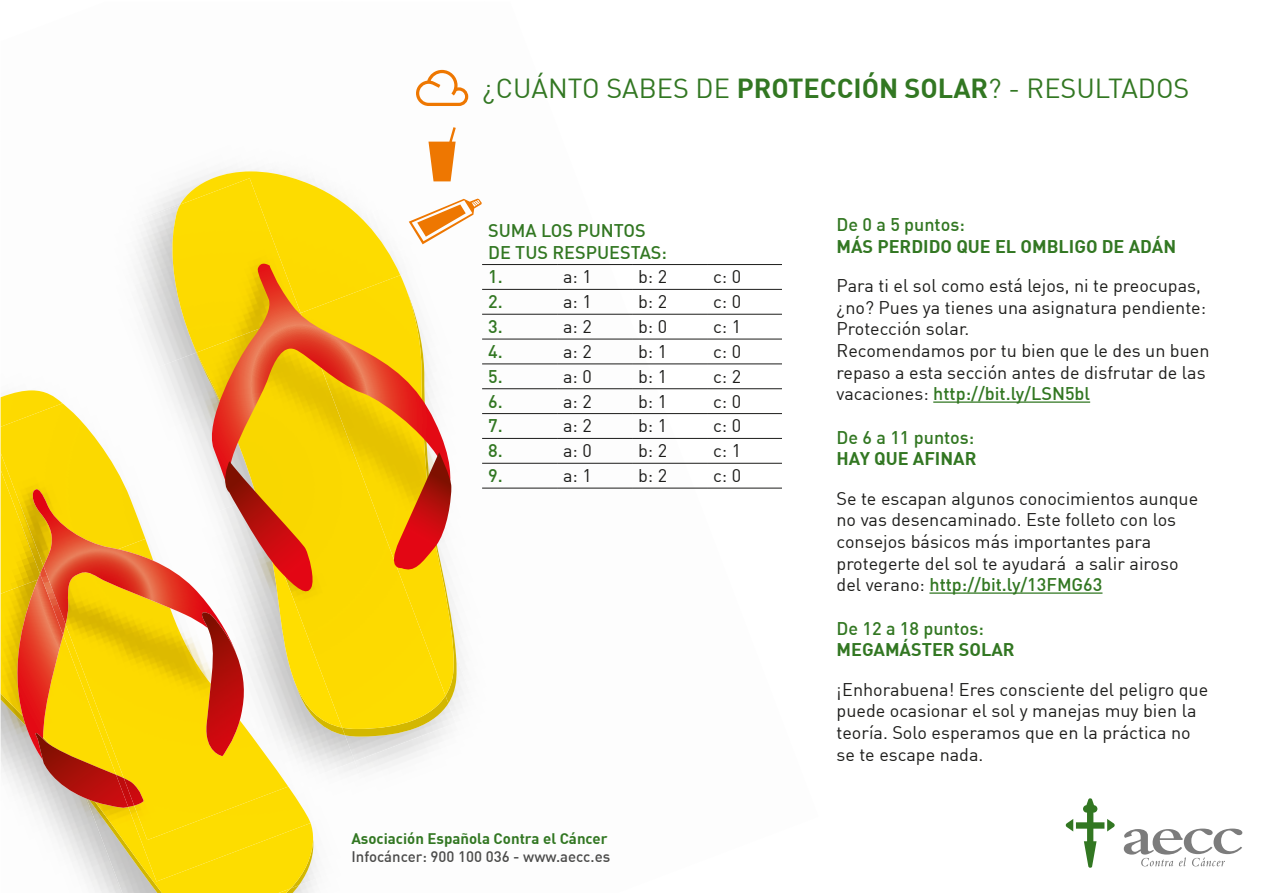
<style>
.page{position:relative;width:1264px;height:893px;background:#fff}
.page>*{position:absolute;margin:0;border:0;box-sizing:border-box;transform-origin:0 0}
.t1{font:27px "DIN";color:#327722}
.TABLA{font:18px/21.6px "DIN";color:#1d1d1b}
.TABLA-2{font:500 18px/21.6px "DIN";color:#327722}
.TABLA-3{font:700 18px/21.6px "DIN";color:#327722}
.TABLA-4{font:700 15px/18px "DIN";color:#327722}
.s1{font-weight:700}
.s2{font-weight:500;color:#4b4b4a}
.s3{font-weight:500}
.s4{font-weight:500;color:#327722}
</style>
<div class="page">
<img style="left:1px;top:676px;width:312px;height:216px">
<svg style="left:9px;top:676px;width:57px;height:131px"></svg>
<img style="left:1px;top:69px;width:719px;height:607px">
<img style="left:1px;top:91px;width:272px;height:113px">
<img style="left:180px;top:171px;width:220px;height:92px">
<img style="left:1px;top:204px;width:161px;height:186px">
<img style="left:1px;top:390px;width:62px;height:13px">
<img style="left:162px;top:178px;width:139px;height:174px">
<img style="left:1px;top:565px;width:28px;height:8px">
<img style="left:63px;top:654px;width:3px;height:123px">
<img style="left:311px;top:761px;width:59px;height:61px">
<img style="left:128px;top:786px;width:183px;height:95px">
<img style="left:454px;top:266px;width:125px;height:410px">
<img style="left:456px;top:655px;width:22px;height:61px">
<img style="left:448px;top:275px;width:9px;height:420px">
<img style="left:63px;top:352px;width:133px;height:137px">
<img style="left:1px;top:403px;width:144px;height:162px">
<img style="left:355px;top:703px;width:101px;height:58px">
<img style="left:197px;top:313px;width:248px;height:415px">
<img style="left:288px;top:497px;width:67px;height:289px">
<img style="left:66px;top:654px;width:222px;height:185px">
<img style="left:296px;top:684px;width:49px;height:51px">
<img style="left:29px;top:489px;width:192px;height:165px">
<img style="left:124px;top:777px;width:20px;height:28px">
<img style="left:201px;top:612px;width:45px;height:143px">
<svg style="left:203px;top:263px;width:251px;height:230px"></svg>
<svg style="left:221px;top:461px;width:121px;height:266px"></svg>
<svg style="left:386px;top:452px;width:65px;height:121px"></svg>
<hr style="left:482px;top:264px;width:75px;height:1px;background:#1d1d1b">
<hr style="left:557px;top:264px;width:75px;height:1px;background:#1d1d1b">
<hr style="left:632px;top:264px;width:75px;height:1px;background:#1d1d1b">
<hr style="left:707px;top:264px;width:75px;height:1px;background:#1d1d1b">
<hr style="left:482px;top:289px;width:75px;height:1px;background:#1d1d1b">
<hr style="left:557px;top:289px;width:75px;height:1px;background:#1d1d1b">
<hr style="left:632px;top:289px;width:75px;height:1px;background:#1d1d1b">
<hr style="left:707px;top:289px;width:75px;height:1px;background:#1d1d1b">
<hr style="left:482px;top:314px;width:75px;height:1px;background:#1d1d1b">
<hr style="left:557px;top:314px;width:75px;height:1px;background:#1d1d1b">
<hr style="left:632px;top:314px;width:75px;height:1px;background:#1d1d1b">
<hr style="left:707px;top:314px;width:75px;height:1px;background:#1d1d1b">
<hr style="left:482px;top:338px;width:75px;height:1px;background:#1d1d1b">
<hr style="left:557px;top:338px;width:75px;height:1px;background:#1d1d1b">
<hr style="left:632px;top:338px;width:75px;height:1px;background:#1d1d1b">
<hr style="left:707px;top:338px;width:75px;height:1px;background:#1d1d1b">
<hr style="left:482px;top:363px;width:75px;height:1px;background:#1d1d1b">
<hr style="left:557px;top:363px;width:75px;height:1px;background:#1d1d1b">
<hr style="left:632px;top:363px;width:75px;height:1px;background:#1d1d1b">
<hr style="left:707px;top:363px;width:75px;height:1px;background:#1d1d1b">
<hr style="left:482px;top:388px;width:75px;height:1px;background:#1d1d1b">
<hr style="left:557px;top:388px;width:75px;height:1px;background:#1d1d1b">
<hr style="left:632px;top:388px;width:75px;height:1px;background:#1d1d1b">
<hr style="left:707px;top:388px;width:75px;height:1px;background:#1d1d1b">
<hr style="left:482px;top:413px;width:75px;height:1px;background:#1d1d1b">
<hr style="left:557px;top:413px;width:75px;height:1px;background:#1d1d1b">
<hr style="left:632px;top:413px;width:75px;height:1px;background:#1d1d1b">
<hr style="left:707px;top:413px;width:75px;height:1px;background:#1d1d1b">
<hr style="left:482px;top:438px;width:75px;height:1px;background:#1d1d1b">
<hr style="left:557px;top:438px;width:75px;height:1px;background:#1d1d1b">
<hr style="left:632px;top:438px;width:75px;height:1px;background:#1d1d1b">
<hr style="left:707px;top:438px;width:75px;height:1px;background:#1d1d1b">
<hr style="left:482px;top:462px;width:75px;height:1px;background:#1d1d1b">
<hr style="left:557px;top:462px;width:75px;height:1px;background:#1d1d1b">
<hr style="left:632px;top:462px;width:75px;height:1px;background:#1d1d1b">
<hr style="left:707px;top:462px;width:75px;height:1px;background:#1d1d1b">
<hr style="left:482px;top:487px;width:75px;height:1px;background:#1d1d1b">
<hr style="left:557px;top:487px;width:75px;height:1px;background:#1d1d1b">
<hr style="left:632px;top:487px;width:75px;height:1px;background:#1d1d1b">
<hr style="left:707px;top:487px;width:75px;height:1px;background:#1d1d1b">
<hr style="left:933px;top:401px;width:157px;height:1px;background:#327722">
<hr style="left:929px;top:592px;width:173px;height:1px;background:#327722">
<svg style="left:416px;top:70px;width:52px;height:36px"></svg>
<svg style="left:428px;top:127px;width:28px;height:54px"></svg>
<svg style="left:409px;top:198px;width:73px;height:46px"></svg>
<svg style="left:1066px;top:798px;width:49px;height:69px"></svg>
<svg style="left:1124px;top:828px;width:118px;height:38px"></svg>
<p class="t1" style="left:483px;top:72px;width:708px">¿CUÁNTO SABES DE <span class="s1">PROTECCIÓN SOLAR</span>? - RESULTADOS</p>
<p class="TABLA-2" style="left:488px;top:219px;width:180px">SUMA LOS PUNTOS<br>DE TUS RESPUESTAS:</p>
<p class="TABLA-2" style="left:488px;top:265px;width:16px">1.</p>
<p class="TABLA" style="left:563px;top:265px;width:30px">a: 1</p>
<p class="TABLA" style="left:638px;top:265px;width:31px">b: 2</p>
<p class="TABLA" style="left:713px;top:265px;width:30px">c: 0</p>
<p class="TABLA-2" style="left:488px;top:290px;width:16px">2.</p>
<p class="TABLA" style="left:563px;top:290px;width:30px">a: 1</p>
<p class="TABLA" style="left:638px;top:290px;width:31px">b: 2</p>
<p class="TABLA" style="left:713px;top:290px;width:30px">c: 0</p>
<p class="TABLA-2" style="left:488px;top:315px;width:16px">3.</p>
<p class="TABLA" style="left:563px;top:315px;width:30px">a: 2</p>
<p class="TABLA" style="left:638px;top:315px;width:31px">b: 0</p>
<p class="TABLA" style="left:713px;top:315px;width:30px">c: 1</p>
<p class="TABLA-2" style="left:488px;top:340px;width:16px">4.</p>
<p class="TABLA" style="left:563px;top:340px;width:30px">a: 2</p>
<p class="TABLA" style="left:638px;top:340px;width:31px">b: 1</p>
<p class="TABLA" style="left:713px;top:340px;width:30px">c: 0</p>
<p class="TABLA-2" style="left:488px;top:364px;width:16px">5.</p>
<p class="TABLA" style="left:563px;top:365px;width:30px">a: 0</p>
<p class="TABLA" style="left:638px;top:365px;width:31px">b: 1</p>
<p class="TABLA" style="left:713px;top:365px;width:30px">c: 2</p>
<p class="TABLA-2" style="left:488px;top:389px;width:16px">6.</p>
<p class="TABLA" style="left:563px;top:390px;width:30px">a: 2</p>
<p class="TABLA" style="left:638px;top:390px;width:31px">b: 1</p>
<p class="TABLA" style="left:713px;top:390px;width:30px">c: 0</p>
<p class="TABLA-2" style="left:488px;top:414px;width:16px">7.</p>
<p class="TABLA" style="left:563px;top:414px;width:30px">a: 2</p>
<p class="TABLA" style="left:638px;top:414px;width:31px">b: 1</p>
<p class="TABLA" style="left:713px;top:414px;width:30px">c: 0</p>
<p class="TABLA-2" style="left:488px;top:439px;width:16px">8.</p>
<p class="TABLA" style="left:563px;top:439px;width:30px">a: 0</p>
<p class="TABLA" style="left:638px;top:439px;width:31px">b: 2</p>
<p class="TABLA" style="left:713px;top:439px;width:30px">c: 1</p>
<p class="TABLA-2" style="left:488px;top:464px;width:16px">9.</p>
<p class="TABLA" style="left:563px;top:464px;width:30px">a: 1</p>
<p class="TABLA" style="left:638px;top:464px;width:31px">b: 2</p>
<p class="TABLA" style="left:713px;top:464px;width:30px">c: 0</p>
<p class="TABLA-4" style="left:351px;top:829px;width:260px">Asociación Española Contra el Cáncer<br><span class="s2">Infocáncer: 900 100 036 - www.aecc.es</span></p>
<p class="TABLA-3" style="left:836px;top:213px;width:341px"><span class="s3">De 0 a 5 puntos:<br></span>MÁS PERDIDO QUE EL OMBLIGO DE ADÁN</p>
<p class="TABLA" style="left:836px;top:274px;width:371px">Para ti el sol como está lejos, ni te preocupas, ¿no? Pues ya tienes una asignatura pendiente:<br>Protección solar.</p>
<p class="TABLA" style="left:836px;top:339px;width:374px">Recomendamos por tu bien que le des un buen repaso a esta sección antes de disfrutar de las vacaciones: <span class="s4">http://bit.ly/LSN5bl</span></p>
<p class="TABLA-2" style="left:836px;top:425px;width:141px">De 6 a 11 puntos:<br><span class="s1">HAY QUE AFINAR</span></p>
<p class="TABLA" style="left:836px;top:487px;width:363px">Se te escapan algunos conocimientos aunque no vas desencaminado. Este folleto con los consejos básicos más importantes para protegerte del sol te ayudará a salir airoso del verano: <span class="s4">http://bit.ly/13FMG63</span></p>
<p class="TABLA-3" style="left:836px;top:616px;width:180px"><span class="s3">De 12 a 18 puntos:<br></span>MEGAMÁSTER SOLAR</p>
<p class="TABLA" style="left:836px;top:677px;width:373px">¡Enhorabuena! Eres consciente del peligro que puede ocasionar el sol y manejas muy bien la teoría. Solo esperamos que en la práctica no se te escape nada.</p>
</div>
